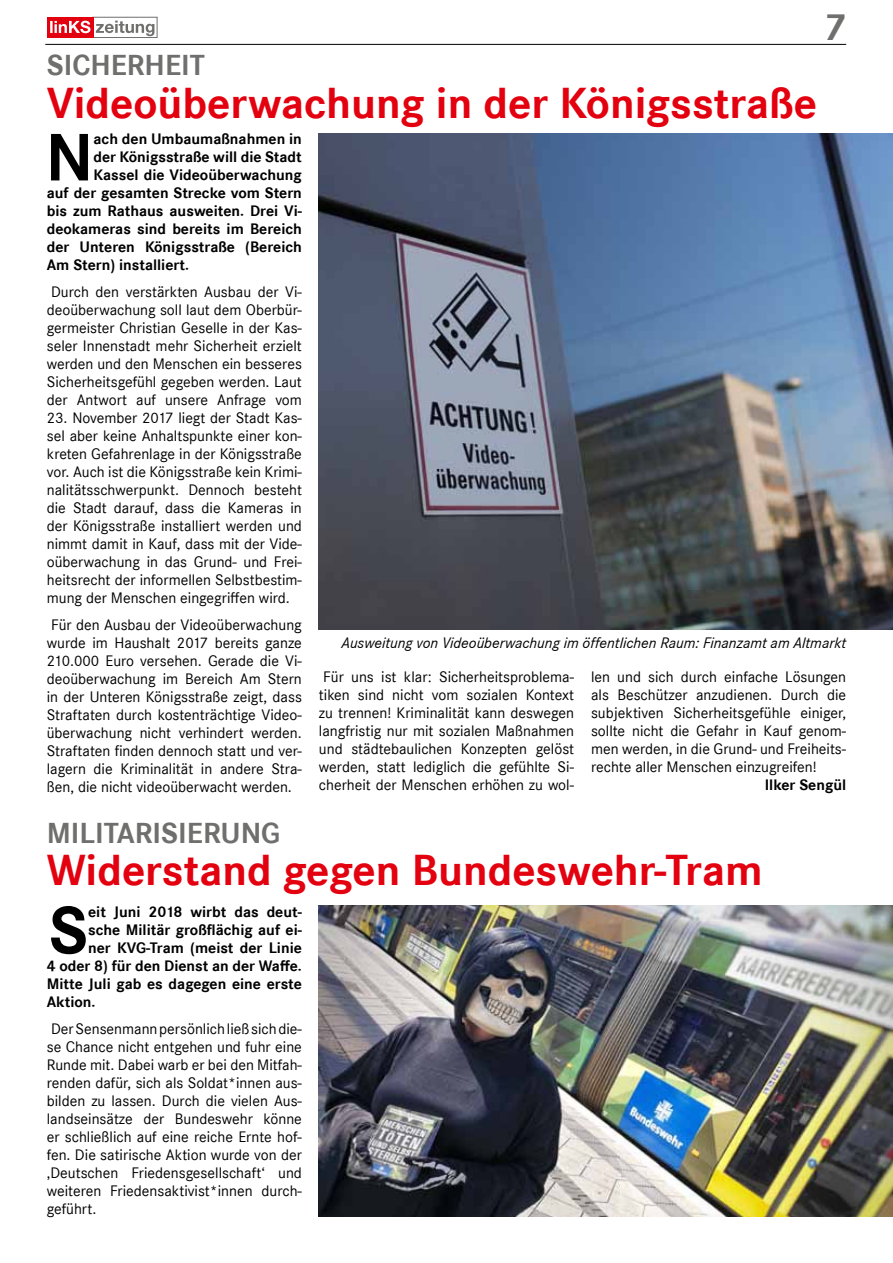
<style>
.page{position:relative;width:893px;height:1263px;background:#fff}
.page>*{position:absolute;margin:0;border:0;box-sizing:border-box;transform-origin:0 0}
.t1{font:700 69.75px "Corporate S";color:#000}
.t2{font:700 45px "Corporate S";color:#e3000f}
.t3{font:700 39px "Corporate S";color:#6f6f6e}
.t4{font:700 30px "Corporate S";color:#6f6f6e}
.t5{font:15.75px/18px "Corporate S";color:#000;text-align:justify}
.t6{font:700 15.75px "Corporate S";color:#000}
.t7{font:italic 15.75px "Corporate S";color:#000}
</style>
<div class="page">
<hr style="left:45px;top:44px;width:801px;height:1px;background:#000">
<div style="left:92px;top:17px;width:65px;height:21px;border:1px solid #6f6f6e"></div>
<div style="left:47px;top:17px;width:46px;height:21px;background:#e3000f"></div>
<svg style="left:96px;top:21px;width:58px;height:15px"></svg>
<svg style="left:50px;top:21px;width:40px;height:12px"></svg>
<img style="left:319px;top:134px;width:574px;height:495px">
<img style="left:319px;top:906px;width:574px;height:310px">
<h3 class="t4" style="left:47px;top:48px;width:61px">Sicherhei</h3>
<h3 class="t4" style="left:190px;top:48px;width:17px">t</h3>
<h2 class="t2" style="left:47px;top:77px;width:772px">Videoüberwachung in der Königsstraße</h2>
<h3 class="t3" style="left:824px;top:5px;width:24px">7</h3>
<h1 class="t1" style="left:45px;top:117px;width:50px">N</h1>
<p class="t6" style="left:94px;top:130px;width:210px">ach den Umbaumaßnahmen in</p>
<p class="t6" style="left:94px;top:148px;width:210px">der Königsstraße will die Stadt</p>
<p class="t6" style="left:94px;top:166px;width:210px">Kassel die Videoüberwachung</p>
<p class="t6" style="left:47px;top:184px;width:257px">auf der gesamten Strecke vom Stern</p>
<p class="t6" style="left:47px;top:202px;width:257px">bis zum Rathaus ausweiten. Drei Vi-</p>
<p class="t6" style="left:47px;top:220px;width:257px">deokameras sind bereits im Bereich</p>
<p class="t6" style="left:47px;top:238px;width:257px">der Unteren Königsstraße (Bereich</p>
<p class="t6" style="left:47px;top:256px;width:144px">Am Stern) installiert.</p>
<p class="t5" style="left:47px;top:283px;width:257px">Durch den verstärkten Ausbau der Vi&shy;deoüberwachung soll laut dem Oberbür&shy;germeister Christian Geselle in der Kas&shy;seler Innenstadt mehr Sicherheit erzielt werden und den Menschen ein besseres Sicherheitsgefühl gegeben werden. Laut der Antwort auf unsere Anfrage vom</p>
<p class="t5" style="left:47px;top:409px;width:257px">23. November 2017 liegt der Stadt Kas&shy;sel aber keine Anhaltspunkte einer kon&shy;kreten Gefahrenlage in der Königsstraße vor. Auch ist die Königsstraße kein Krimi&shy;nalitätsschwerpunkt. Dennoch besteht die Stadt darauf, dass die Kameras in der Königsstraße installiert werden und nimmt damit in Kauf, dass mit der Vide&shy;oüberwachung in das Grund- und Frei&shy;heitsrecht der informellen Selbstbestim&shy;mung der Menschen eingegriffen wird.</p>
<p class="t5" style="left:47px;top:615px;width:257px">Für den Ausbau der Videoüberwachung wurde im Haushalt 2017 bereits ganze 210.000 Euro versehen. Gerade die Vi&shy;deoüberwachung im Bereich Am Stern in der Unteren Königsstraße zeigt, dass Straftaten durch kostenträchtige Video&shy;überwachung nicht verhindert werden.<br>Straftaten finden dennoch statt und ver&shy;lagern die Kriminalität in andere Stra&shy;ßen, die nicht videoüberwacht werden.</p>
<h3 class="t4" style="left:47px;top:816px;width:149px">Mi litarisierung</h3>
<p class="t7" style="left:342px;top:634px;width:506px">Ausweitung von Videoüberwachung im öffentlichen Raum: Finanzamt am Altmarkt</p>
<p class="t5" style="left:319px;top:668px;width:257px">Für uns ist klar: Sicherheitsproblema&shy;tiken sind nicht vom sozialen Kontext zu trennen! Kriminalität kann deswegen langfristig nur mit sozialen Maßnahmen und städtebaulichen Konzepten gelöst werden, statt lediglich die gefühlte Si&shy;cherheit der Menschen erhöhen zu wol-</p>
<p class="t5" style="left:591px;top:668px;width:257px">len und sich durch einfache Lösungen als Beschützer anzudienen. Durch die subjektiven Sicherheitsgefühle einiger, sollte nicht die Gefahr in Kauf genom&shy;men werden, in die Grund- und Freiheits&shy;rechte aller Menschen einzugreifen!</p>
<p class="t6" style="left:765px;top:776px;width:83px">Ilker Sengül</p>
<h2 class="t2" style="left:47px;top:845px;width:717px">Widerstand gegen Bundeswehr-Tram</h2>
<h1 class="t1" style="left:49px;top:890px;width:36px">S</h1>
<p class="t6" style="left:88px;top:903px;width:215px">eit Juni 2018 wirbt das deut-</p>
<p class="t6" style="left:88px;top:921px;width:215px">sche Militär großflächig auf ei-</p>
<p class="t6" style="left:88px;top:939px;width:215px">ner KVG-Tram (meist der Linie</p>
<p class="t6" style="left:47px;top:957px;width:257px">4 oder 8) für den Dienst an der Waffe.</p>
<p class="t6" style="left:47px;top:975px;width:257px">Mitte Juli gab es dagegen eine erste</p>
<p class="t6" style="left:47px;top:993px;width:50px">Aktion.</p>
<p class="t5" style="left:47px;top:1020px;width:257px">Der Sensenmann persönlich ließ sich die&shy;se Chance nicht entgehen und fuhr eine Runde mit. Dabei warb er bei den Mitfah&shy;renden dafür, sich als Soldat*innen aus&shy;bilden zu lassen. Durch die vielen Aus&shy;landseinsätze der Bundeswehr könne er schließlich auf eine reiche Ernte hof&shy;fen. Die satirische Aktion wurde von der ‚Deutschen Friedensgesellschaft‘ und weiteren Friedensaktivist*innen durch&shy;geführt.</p>
</div>
